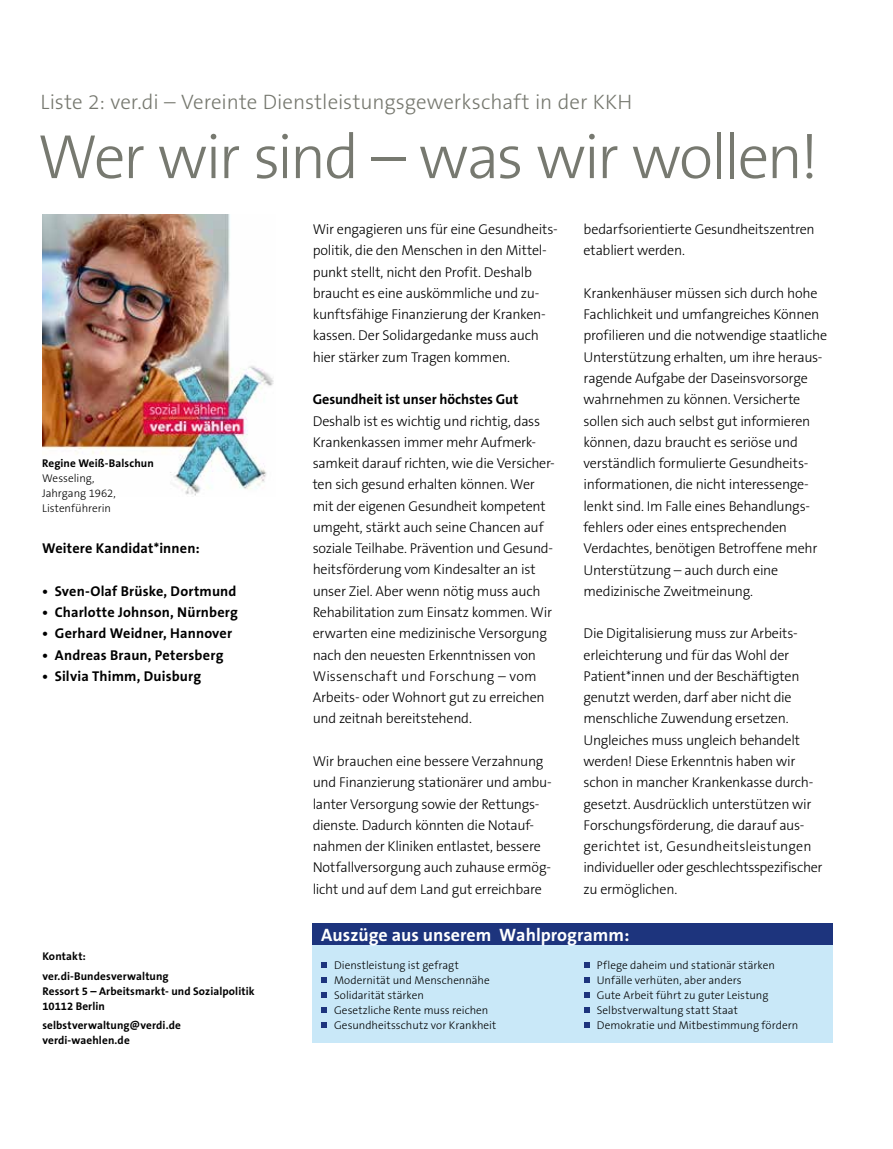
<style>
.page{position:relative;width:893px;height:1149px;background:#fff}
.page>*{position:absolute;margin:0;border:0;box-sizing:border-box;transform-origin:0 0}
.t1{font:300 63px "The Sans B3";letter-spacing:-.045em;color:#777970}
.t2{font:300 21px "The Sans B3";color:#777970}
.t3{font:700 18px "The Sans B7";color:#fff}
.t4{font:300 14.25px/21.3px "The Sans B3";letter-spacing:-.02em;color:#000}
.t5{font:700 14.25px "The Sans B7";letter-spacing:.01em;color:#000}
.t6{font:300 11.25px/15px "The Sans B3";letter-spacing:.005em;color:#000}
.t7{font:700 11.25px/15px "The Sans B7";letter-spacing:.01em;color:#000}
</style>
<div class="page">
<div style="left:313px;top:944px;width:520px;height:98px;background:#c9e8f8"></div>
<svg style="left:321px;top:962px;width:5px;height:5px"></svg>
<svg style="left:321px;top:977px;width:5px;height:5px"></svg>
<svg style="left:321px;top:992px;width:5px;height:5px"></svg>
<svg style="left:321px;top:1007px;width:5px;height:5px"></svg>
<svg style="left:321px;top:1022px;width:5px;height:5px"></svg>
<svg style="left:584px;top:962px;width:5px;height:5px"></svg>
<svg style="left:584px;top:977px;width:5px;height:5px"></svg>
<svg style="left:584px;top:992px;width:5px;height:5px"></svg>
<svg style="left:584px;top:1007px;width:5px;height:5px"></svg>
<svg style="left:584px;top:1022px;width:5px;height:5px"></svg>
<div style="left:313px;top:923px;width:520px;height:21px;background:#1d347d"></div>
<img style="left:42px;top:214px;width:232px;height:282px">
<h2 class="t2" style="left:41px;top:91px;width:593px">Liste 2: ver.di – Vereinte Dienstleistungsgewerkschaft in der KKH</h2>
<h1 class="t1" style="left:38px;top:124px;width:783px">Wer wir sind – was wir wollen!</h1>
<p class="t7" style="left:42px;top:456px;width:113px">Regine Weiß-Balschun</p>
<p class="t6" style="left:42px;top:471px;width:75px">Wesseling,<br>Jahrgang 1962,<br>Listenführerin</p>
<p class="t5" style="left:42px;top:540px;width:159px">Weitere Kandidat*innen:</p>
<p class="t5" style="left:42px;top:583px;width:196px">• Sven-Olaf Brüske, Dortmund</p>
<p class="t5" style="left:42px;top:604px;width:197px">• Charlotte Johnson, Nürnberg</p>
<p class="t5" style="left:42px;top:625px;width:192px">• Gerhard Weidner, Hannover</p>
<p class="t5" style="left:42px;top:647px;width:183px">• Andreas Braun, Petersberg</p>
<p class="t5" style="left:42px;top:668px;width:161px">• Silvia Thimm, Duisburg</p>
<p class="t7" style="left:42px;top:947px;width:128px;line-height:19.2px">Kontakt: ver.di-Bundesverwaltung</p>
<p class="t7" style="left:42px;top:983px;width:214px">Ressort 5 – Arbeitsmarkt- und Sozialpolitik<br>10112 Berlin</p>
<p class="t7" style="left:42px;top:1017px;width:140px">selbstverwaltung@verdi.de verdi-waehlen.de</p>
<p class="t4" style="left:313px;top:219px;width:247px">Wir engagieren uns für eine Gesundheits&shy;politik, die den Menschen in den Mittel&shy;punkt stellt, nicht den Profit. Deshalb braucht es eine auskömmliche und zu&shy;kunftsfähige Finanzierung der Kranken&shy;kassen. Der Solidargedanke muss auch hier stärker zum Tragen kommen.</p>
<p class="t5" style="left:313px;top:392px;width:207px">Gesundheit ist unser höchstes Gut</p>
<p class="t4" style="left:313px;top:411px;width:244px">Deshalb ist es wichtig und richtig, dass Krankenkassen immer mehr Aufmerk&shy;samkeit darauf richten, wie die Versicher&shy;ten sich gesund erhalten können. Wer mit der eigenen Gesundheit kompetent umgeht, stärkt auch seine Chancen auf soziale Teilhabe. Prävention und Gesund&shy;heitsförderung vom Kindesalter an ist unser Ziel. Aber wenn nötig muss auch Rehabilitation zum Einsatz kommen. Wir erwarten eine medizinische Versorgung nach den neuesten Erkenntnissen von Wissenschaft und Forschung – vom Arbeits- oder Wohnort gut zu erreichen und zeitnah bereitstehend.</p>
<p class="t4" style="left:313px;top:751px;width:241px">Wir brauchen eine bessere Verzahnung und Finanzierung stationärer und ambu&shy;lanter Versorgung sowie der Rettungs&shy;dienste. Dadurch könnten die Notauf&shy;nahmen der Kliniken entlastet, bessere Notfallversorgung auch zuhause ermög&shy;licht und auf dem Land gut erreichbare</p>
<p class="t4" style="left:583px;top:219px;width:233px">bedarfsorientierte Gesundheitszentren etabliert werden.</p>
<p class="t4" style="left:583px;top:283px;width:245px">Krankenhäuser müssen sich durch hohe Fachlichkeit und umfangreiches Können profilieren und die notwendige staatliche Unterstützung erhalten, um ihre heraus&shy;ragende Aufgabe der Daseinsvorsorge wahrnehmen zu können. Versicherte sollen sich auch selbst gut informieren können, dazu braucht es seriöse und verständlich formulierte Gesundheits&shy;informationen, die nicht interessenge&shy;lenkt sind. Im Falle eines Behandlungs&shy;fehlers oder eines entsprechenden Verdachtes, benötigen Betroffene mehr Unterstützung – auch durch eine medizinische Zweitmeinung.</p>
<p class="t4" style="left:583px;top:623px;width:240px">Die Digitalisierung muss zur Arbeits&shy;erleichterung und für das Wohl der Patient*innen und der Beschäftigten genutzt werden, darf aber nicht die menschliche Zuwendung ersetzen.<br>Ungleiches muss ungleich behandelt werden! Diese Erkenntnis haben wir schon in mancher Krankenkasse durch&shy;gesetzt. Ausdrücklich unterstützen wir Forschungsförderung, die darauf aus&shy;gerichtet ist, Gesundheitsleistungen individueller oder geschlechtsspezifischer zu ermöglichen.</p>
<p class="t3" style="left:321px;top:925px;width:310px">Auszüge aus unserem Wahlprogramm:</p>
<p class="t6" style="left:334px;top:958px;width:164px">Dienstleistung ist gefragt<br>Modernität und Menschennähe<br>Solidarität stärken<br>Gesetzliche Rente muss reichen<br>Gesundheitsschutz vor Krankheit</p>
<p class="t6" style="left:597px;top:958px;width:203px">Pflege daheim und stationär stärken Unfälle verhüten, aber anders<br>Gute Arbeit führt zu guter Leistung Selbstverwaltung statt Staat Demokratie und Mitbestimmung fördern</p>
</div>
